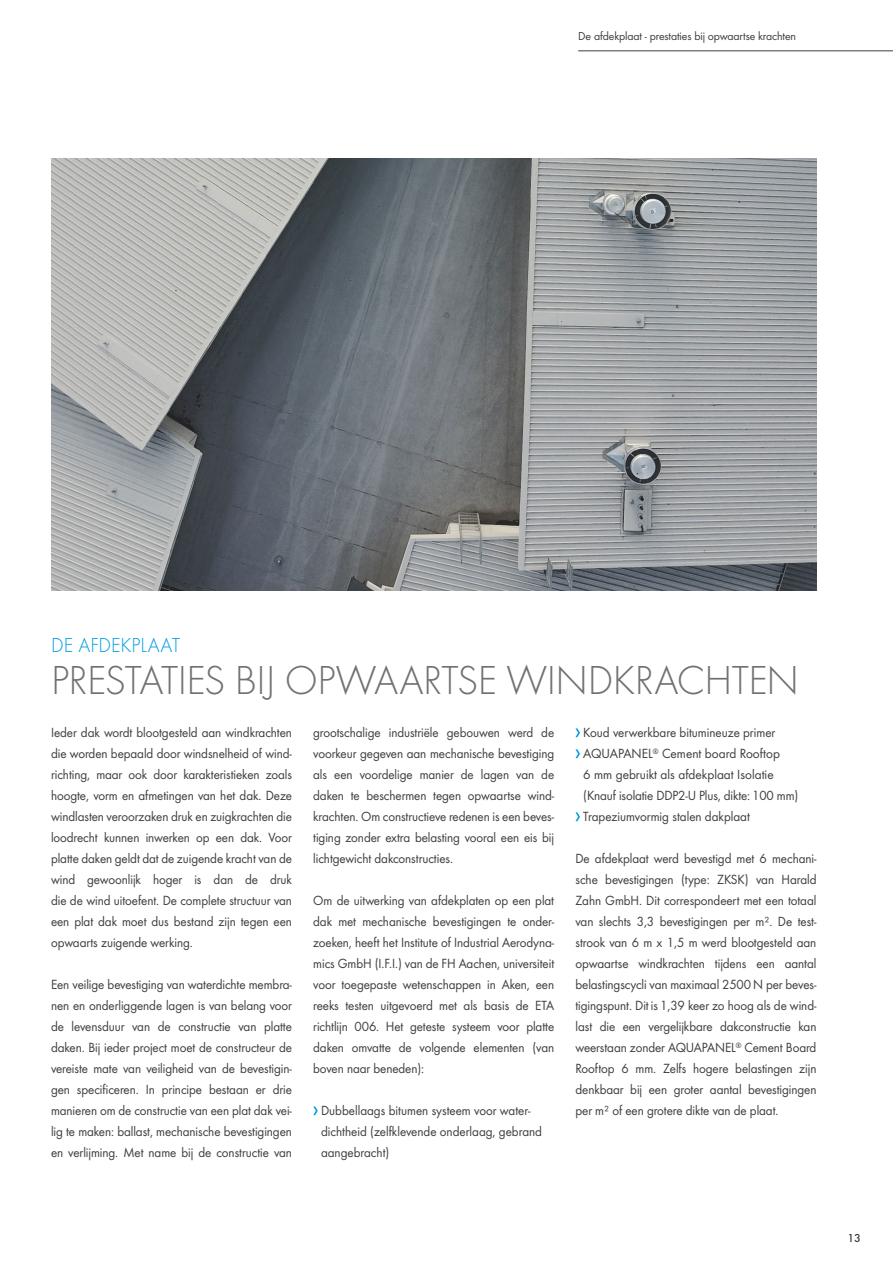
<style>
.page{position:relative;width:893px;height:1263px;background:#fff}
.page>*{position:absolute;margin:0;border:0;box-sizing:border-box;transform-origin:0 0}
.t1{font:300 42px "Futura";letter-spacing:-.015em;color:#707172}
.t2{font:300 21px "Futura";color:#009ee0}
.t3{font:13.8px/21px "Futura Boo";letter-spacing:-.005em;color:#3e3d40;text-align:justify;scale:.96 1}
.t4{font:12px "Futura Boo";letter-spacing:-.01em;color:#3e3d40}
.t5{font:500 12px "Futura";color:#3e3d40}
</style>
<div class="page">
<img style="left:51px;top:158px;width:765px;height:432px">
<svg style="left:313px;top:1106px;width:5px;height:9px"></svg>
<svg style="left:575px;top:728px;width:5px;height:9px"></svg>
<svg style="left:575px;top:749px;width:5px;height:9px"></svg>
<svg style="left:575px;top:812px;width:5px;height:9px"></svg>
<hr style="left:578px;top:50px;width:315px;height:1px;background:#3e3d40">
<p class="t4" style="left:578px;top:29px;width:219px">De afdekplaat - prestaties bij opwaartse krachten</p>
<h2 class="t2" style="left:51px;top:633px;width:131px">DE AFDEKPLAAT</h2>
<h1 class="t1" style="left:51px;top:656px;width:750px">PRESTATIES BIJ OPWAARTSE WINDKRACHTEN</h1>
<p class="t3" style="left:313px;top:722px;width:253px">grootschalige industriële gebouwen werd de voorkeur gegeven aan mechanische bevestiging als een voordelige manier de lagen van de daken te beschermen tegen opwaartse wind&shy;krachten. Om constructieve redenen is een beves&shy;tiging zonder extra belasting vooral een eis bij lichtgewicht dakconstructies.</p>
<p class="t3" style="left:313px;top:890px;width:253px">Om de uitwerking van afdekplaten op een plat dak met mechanische bevestigingen te onder&shy;zoeken, heeft het Institute of Industrial Aerodyna&shy;mics GmbH (I.F.I.) van de FH Aachen, universiteit voor toegepaste wetenschappen in Aken, een reeks testen uitgevoerd met als basis de ETA richtlijn 006. Het geteste systeem voor platte daken omvatte de volgende elementen (van boven naar beneden):</p>
<p class="t3" style="left:321px;top:1100px;width:232px;text-align:left">Dubbellaags bitumen systeem voor water&shy;dichtheid (zelfklevende onderlaag, gebrand aangebracht)</p>
<p class="t3" style="left:51px;top:722px;width:253px">Ieder dak wordt blootgesteld aan windkrachten die worden bepaald door windsnelheid of wind&shy;richting, maar ook door karakteristieken zoals hoogte, vorm en afmetingen van het dak. Deze windlasten veroorzaken druk en zuigkrachten die loodrecht kunnen inwerken op een dak. Voor platte daken geldt dat de zuigende kracht van de wind gewoonlijk hoger is dan de druk die de wind uitoefent. De complete structuur van een plat dak moet dus bestand zijn tegen een opwaarts zuigende werking.</p>
<p class="t3" style="left:51px;top:974px;width:253px">Een veilige bevestiging van waterdichte membra&shy;nen en onderliggende lagen is van belang voor de levensduur van de constructie van platte daken. Bij ieder project moet de constructeur de vereiste mate van veiligheid van de bevestigin&shy;gen specificeren. In principe bestaan er drie manieren om de constructie van een plat dak vei&shy;lig te maken: ballast, mechanische bevestigingen en verlijming. Met name bij de constructie van</p>
<p class="t3" style="left:583px;top:722px;width:226px;text-align:left">Koud verwerkbare bitumineuze primer AQUAPANEL<sup>®</sup> Cement board Rooftop<br>6 mm gebruikt als afdekplaat Isolatie (Knauf isolatie DDP2-U Plus, dikte: 100 mm)<br>Trapeziumvormig stalen dakplaat</p>
<p class="t3" style="left:575px;top:848px;width:253px">De afdekplaat werd bevestigd met 6 mechani&shy;sche bevestigingen (type: ZKSK) van Harald Zahn GmbH. Dit correspondeert met een totaal van slechts 3,3 bevestigingen per m². De test&shy;strook van 6 m x 1,5 m werd blootgesteld aan opwaartse windkrachten tijdens een aantal belastingscycli van maximaal 2500 N per beves&shy;tigingspunt. Dit is 1,39 keer zo hoog als de wind&shy;last die een vergelijkbare dakconstructie kan weerstaan zonder AQUAPANEL<sup>®</sup> Cement Board Rooftop 6 mm. Zelfs hogere belastingen zijn denkbaar bij een groter aantal bevestigingen per m² of een grotere dikte van de plaat.</p>
<p class="t5" style="left:847px;top:1231px;width:15px">13</p>
</div>
